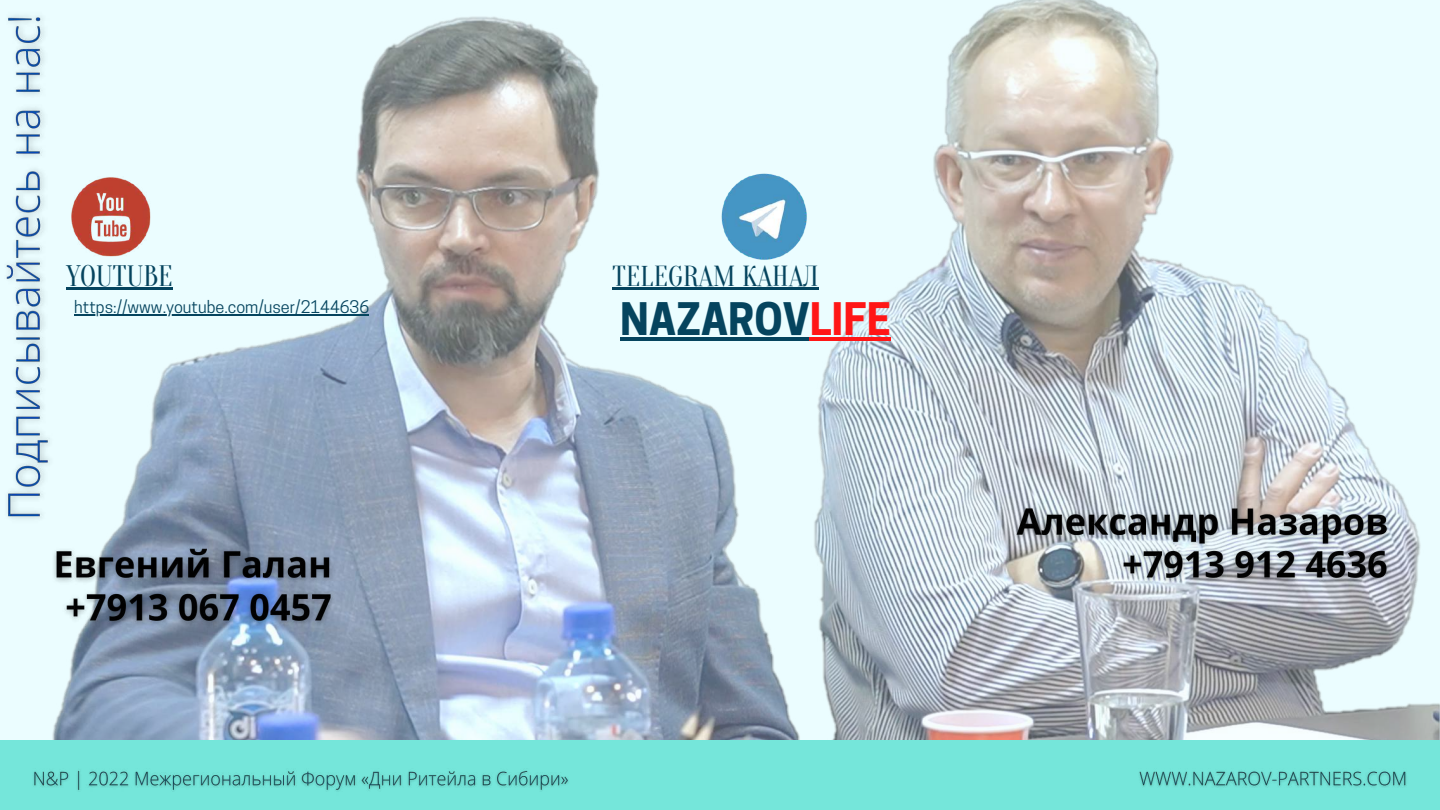
<style>
.page{position:relative;width:1440px;height:810px;background:#fff}
.page>*{position:absolute;margin:0;border:0;box-sizing:border-box;transform-origin:0 0}
.t1{font:700 42.1px "Cooper Hewitt";color:#05445e}
.t2{font:28.9px "Oranienbaum";color:#05445e}
.t3{font:28.3px "Oranienbaum";color:#05445e}
.t4{font:16.3px "Cooper Hewitt";color:#05445e}
.s1{color:#ff1616}
</style>
<div class="page">
<img style="left:0;top:0;width:1440px;height:740px">
<img style="left:66px;top:172px;width:88px;height:88px">
<img style="left:720px;top:172px;width:88px;height:88px">
<div style="left:0;top:740px;width:1440px;height:70px;background:#75e6da"></div>
<img style="left:33px;top:770px;width:1374px;height:21px">
<img style="left:0;top:2px;width:66px;height:529px">
<hr style="left:66px;top:288px;width:107px;height:2px;background:#05445e">
<hr style="left:74px;top:314px;width:295px;height:2px;background:#05445e">
<hr style="left:612px;top:287px;width:207px;height:3px;background:#05445e">
<hr style="left:620px;top:337px;width:190px;height:4px;background:#05445e">
<hr style="left:810px;top:337px;width:81px;height:4px;background:#ff1616">
<img style="left:1113px;top:555px;width:284px;height:43px">
<img style="left:1007px;top:487px;width:390px;height:68px">
<img style="left:57px;top:598px;width:284px;height:43px">
<img style="left:45px;top:530px;width:296px;height:68px">
<h2 class="t2" style="left:66px;top:261px;width:108px">YOUTUBE</h2>
<p class="t4" style="left:74px;top:300px;width:296px">https://www.youtube.com/user/2144636</p>
<h3 class="t3" style="left:612px;top:260px;width:208px">TELEGRAM КАНАЛ</h3>
<h1 class="t1" style="left:620px;top:303px;width:272px">NAZAROV<span class="s1">LIFE</span></h1>
</div>
